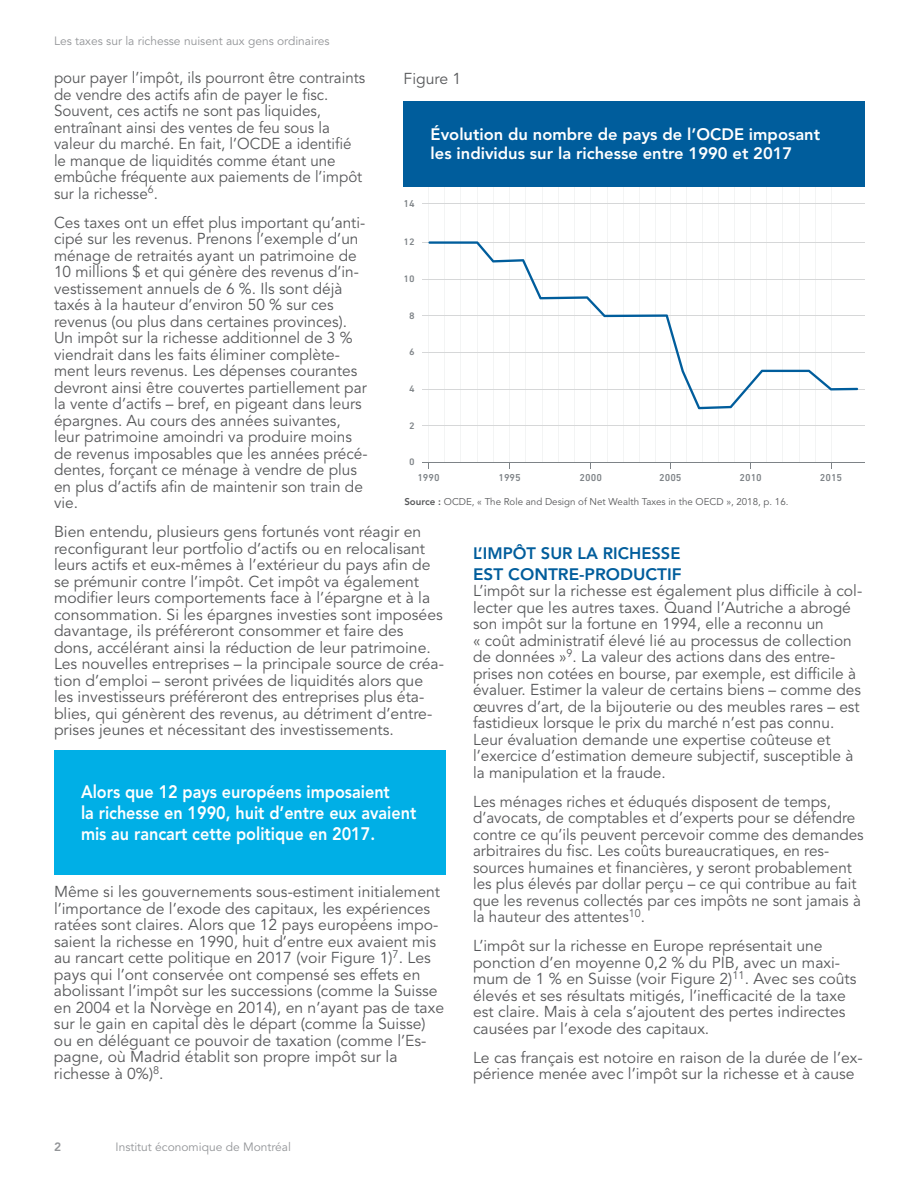
<style>
.page{position:relative;width:918px;height:1188px;background:#fff}
.page>*{position:absolute;margin:0;border:0;box-sizing:border-box;transform-origin:0 0}
.t1{font:800 18px/21px "Avenir LT Std";color:#fff;scale:.9 1}
.t2{font:800 16.5px/19.5px "Avenir LT Std";color:#fff}
.t3{font:800 16.5px/21px "Avenir LT Std";color:#005d9c}
.t4{font:15.75px/16.5px "Avenir LT Std";color:#57585a}
.t5{font:15.75px/16.5px "Avenir LT Std";color:#57585a;scale:.96 1}
.t6{font:12px "Avenir LT Std";color:#939598}
.t7{font:800 12px "Avenir LT Std";color:#939598}
.t8{font:500 10.2px "DIN Next CYR";color:#7e8387}
.t9{font:9.75px "Avenir LT Std";color:#57585a}
.t10{font:500 9.6px "DIN Next CYR";color:#7e8387;scale:1.07 1}
.s1{font-weight:800}
</style>
<div class="page">
<div style="left:54px;top:750px;width:392px;height:125px;background:#00afe6"></div>
<hr style="left:428px;top:186px;width:1px;height:276px;background:#f3f4f4">
<hr style="left:444px;top:186px;width:1px;height:276px;background:#f3f4f4">
<hr style="left:461px;top:186px;width:1px;height:276px;background:#f3f4f4">
<hr style="left:477px;top:186px;width:1px;height:276px;background:#f3f4f4">
<hr style="left:493px;top:186px;width:1px;height:276px;background:#f3f4f4">
<hr style="left:509px;top:186px;width:1px;height:276px;background:#f3f4f4">
<hr style="left:526px;top:186px;width:1px;height:276px;background:#f3f4f4">
<hr style="left:542px;top:186px;width:1px;height:276px;background:#f3f4f4">
<hr style="left:558px;top:186px;width:1px;height:276px;background:#f3f4f4">
<hr style="left:574px;top:186px;width:1px;height:276px;background:#f3f4f4">
<hr style="left:590px;top:186px;width:1px;height:276px;background:#f3f4f4">
<hr style="left:607px;top:186px;width:1px;height:276px;background:#f3f4f4">
<hr style="left:623px;top:186px;width:1px;height:276px;background:#f3f4f4">
<hr style="left:639px;top:186px;width:1px;height:276px;background:#f3f4f4">
<hr style="left:655px;top:186px;width:1px;height:276px;background:#f3f4f4">
<hr style="left:670px;top:186px;width:1px;height:276px;background:#f3f4f4">
<hr style="left:686px;top:186px;width:1px;height:276px;background:#f3f4f4">
<hr style="left:702px;top:186px;width:1px;height:276px;background:#f3f4f4">
<hr style="left:718px;top:186px;width:1px;height:276px;background:#f3f4f4">
<hr style="left:735px;top:186px;width:1px;height:276px;background:#f3f4f4">
<hr style="left:750px;top:186px;width:1px;height:276px;background:#f3f4f4">
<hr style="left:767px;top:186px;width:1px;height:276px;background:#f3f4f4">
<hr style="left:783px;top:186px;width:1px;height:276px;background:#f3f4f4">
<hr style="left:799px;top:186px;width:1px;height:276px;background:#f3f4f4">
<hr style="left:815px;top:186px;width:1px;height:276px;background:#f3f4f4">
<hr style="left:831px;top:186px;width:1px;height:276px;background:#f3f4f4">
<hr style="left:423px;top:204px;width:442px;height:1px;background:#d6d7d8">
<hr style="left:423px;top:242px;width:442px;height:1px;background:#d6d7d8">
<hr style="left:423px;top:279px;width:442px;height:1px;background:#d6d7d8">
<hr style="left:423px;top:316px;width:442px;height:1px;background:#d6d7d8">
<hr style="left:423px;top:352px;width:442px;height:1px;background:#d6d7d8">
<hr style="left:423px;top:389px;width:442px;height:1px;background:#d6d7d8">
<hr style="left:423px;top:425px;width:442px;height:1px;background:#d6d7d8">
<hr style="left:423px;top:462px;width:442px;height:1px;background:#7e8387">
<svg style="left:428px;top:241px;width:430px;height:168px"></svg>
<div style="left:404px;top:101px;width:461px;height:85px;background:#005d9c"></div>
<p class="t6" style="left:54px;top:34px;width:277px">Les taxes sur la richesse nuisent aux gens ordinaires</p>
<p class="t5" style="left:54px;top:70px;width:326px">pour payer l’impôt, ils pourront être contraints de vendre des actifs afin de payer le fisc.<br>Souvent, ces actifs ne sont pas liquides, entraînant ainsi des ventes de feu sous la valeur du marché. En fait, l’OCDE a identifié le manque de liquidités comme étant une embûche fréquente aux paiements de l’impôt sur la richesse<sup>6</sup>.</p>
<p class="t4" style="left:54px;top:214px;width:315px">Ces taxes ont un effet plus important qu’anti&shy;cipé sur les revenus. Prenons l’exemple d’un ménage de retraités ayant un patrimoine de 10 millions $ et qui génère des revenus d’in&shy;vestissement annuels de 6 %. Ils sont déjà taxés à la hauteur d’environ 50 % sur ces revenus (ou plus dans certaines provinces).<br>Un impôt sur la richesse additionnel de 3 % viendrait dans les faits éliminer complète&shy;ment leurs revenus. Les dépenses courantes devront ainsi être couvertes partiellement par la vente d’actifs – bref, en pigeant dans leurs épargnes. Au cours des années suivantes, leur patrimoine amoindri va produire moins de revenus imposables que les années précé&shy;dentes, forçant ce ménage à vendre de plus en plus d’actifs afin de maintenir son train de vie.</p>
<p class="t4" style="left:54px;top:524px;width:391px">Bien entendu, plusieurs gens fortunés vont réagir en reconfigurant leur portfolio d’actifs ou en relocalisant leurs actifs et eux-mêmes à l’extérieur du pays afin de se prémunir contre l’impôt. Cet impôt va également modifier leurs comportements face à l’épargne et à la consommation. Si les épargnes investies sont imposées davantage, ils préféreront consommer et faire des dons, accélérant ainsi la réduction de leur patrimoine.<br>Les nouvelles entreprises – la principale source de créa&shy;tion d’emploi – seront privées de liquidités alors que les investisseurs préféreront des entreprises plus éta&shy;blies, qui génèrent des revenus, au détriment d’entre&shy;prises jeunes et nécessitant des investissements.</p>
<p class="t4" style="left:404px;top:71px;width:59px">Figure 1</p>
<p class="t2" style="left:431px;top:124px;width:391px">Évolution du nombre de pays de l’OCDE imposant les individus sur la richesse entre 1990 et 2017</p>
<p class="t8" style="left:404px;top:198px;width:13px">14</p>
<p class="t10" style="left:404px;top:237px;width:12px">12</p>
<p class="t10" style="left:404px;top:273px;width:12px">10</p>
<p class="t10" style="left:409px;top:310px;width:7px">8</p>
<p class="t10" style="left:409px;top:347px;width:7px">6</p>
<p class="t10" style="left:409px;top:383px;width:7px">4</p>
<p class="t10" style="left:409px;top:420px;width:7px">2</p>
<p class="t10" style="left:409px;top:456px;width:7px">0</p>
<p class="t8" style="left:417px;top:471px;width:24px">1990</p>
<p class="t8" style="left:498px;top:471px;width:24px">1995</p>
<p class="t8" style="left:580px;top:471px;width:24px">2000</p>
<p class="t8" style="left:659px;top:471px;width:24px">2005</p>
<p class="t8" style="left:740px;top:471px;width:24px">2010</p>
<p class="t8" style="left:820px;top:471px;width:24px">2015</p>
<p class="t9" style="left:404px;top:496px;width:386px"><span class="s1">Source :</span> OCDE, « The Role and Design of Net Wealth Taxes in the OECD », 2018, p. 16.</p>
<p class="t3" style="left:473px;top:543px;width:210px">L’IMPÔT SUR LA RICHESSE<br>EST CONTRE-PRODUCTIF</p>
<p class="t4" style="left:473px;top:583px;width:391px">L’impôt sur la richesse est également plus difficile à col&shy;lecter que les autres taxes. Quand l’Autriche a abrogé son impôt sur la fortune en 1994, elle a reconnu un<br>« coût administratif élevé lié au processus de collection de données »<sup>9</sup>. La valeur des actions dans des entre&shy;prises non cotées en bourse, par exemple, est difficile à évaluer. Estimer la valeur de certains biens – comme des œuvres d’art, de la bijouterie ou des meubles rares – est fastidieux lorsque le prix du marché n’est pas connu.<br>Leur évaluation demande une expertise coûteuse et l’exercice d’estimation demeure subjectif, susceptible à la manipulation et la fraude.</p>
<p class="t4" style="left:473px;top:794px;width:392px">Les ménages riches et éduqués disposent de temps, d’avocats, de comptables et d’experts pour se défendre contre ce qu’ils peuvent percevoir comme des demandes arbitraires du fisc. Les coûts bureaucratiques, en res&shy;sources humaines et financières, y seront probablement les plus élevés par dollar perçu – ce qui contribue au fait que les revenus collectés par ces impôts ne sont jamais à la hauteur des attentes<sup>10</sup>.</p>
<p class="t4" style="left:473px;top:938px;width:385px">L’impôt sur la richesse en Europe représentait une ponction d’en moyenne 0,2 % du PIB, avec un maxi&shy;mum de 1 % en Suisse (voir Figure 2)<sup>11</sup>. Avec ses coûts élevés et ses résultats mitigés, l’inefficacité de la taxe est claire. Mais à cela s’ajoutent des pertes indirectes causées par l’exode des capitaux.</p>
<p class="t4" style="left:473px;top:1049px;width:391px">Le cas français est notoire en raison de la durée de l’ex&shy;périence menée avec l’impôt sur la richesse et à cause</p>
<p class="t1" style="left:81px;top:781px;width:374px">Alors que 12 pays européens imposaient<br>la richesse en 1990, huit d’entre eux avaient mis au rancart cette politique en 2017.</p>
<p class="t4" style="left:54px;top:884px;width:392px">Même si les gouvernements sous-estiment initialement l’importance de l’exode des capitaux, les expériences ratées sont claires. Alors que 12 pays européens impo&shy;saient la richesse en 1990, huit d’entre eux avaient mis au rancart cette politique en 2017 (voir Figure 1)<sup>7</sup>. Les pays qui l’ont conservée ont compensé ses effets en abolissant l’impôt sur les successions (comme la Suisse en 2004 et la Norvège en 2014), en n’ayant pas de taxe sur le gain en capital dès le départ (comme la Suisse) ou en déléguant ce pouvoir de taxation (comme l’Es&shy;pagne, où Madrid établit son propre impôt sur la richesse à 0%)<sup>8</sup>.</p>
<p class="t7" style="left:54px;top:1140px;width:9px">2</p>
<p class="t6" style="left:116px;top:1140px;width:177px">Institut économique de Montréal</p>
</div>
